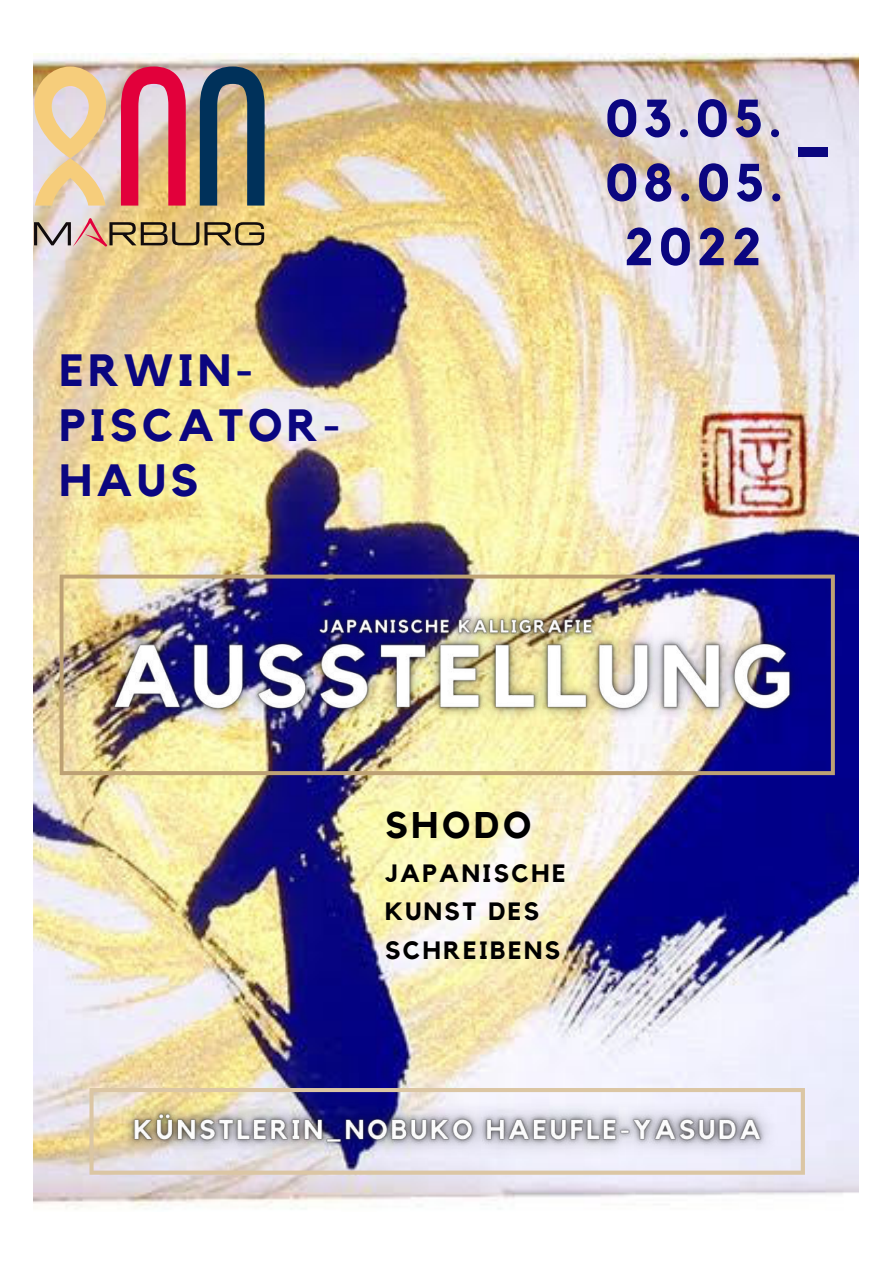
<style>
.page{position:relative;width:894px;height:1264px;background:#fff}
.page>*{position:absolute;margin:0;border:0;box-sizing:border-box;transform-origin:0 0}
.t1{font:700 99.9px "Kollektif";color:#0b0680}
.t2{font:700 52.5px/64.2px "Kollektif";letter-spacing:.1em;color:#0b0680;text-align:center}
.t3{font:700 45px/55.2px "Kollektif";letter-spacing:.1em;color:#0b0680}
.t4{font:700 37.05px "Kollektif";letter-spacing:.1em;color:#000}
.t5{font:700 24.9px/38.2px "Kollektif";letter-spacing:.1em;color:#000}
</style>
<div class="page">
<img style="left:34px;top:53px;width:824px;height:1156px">
<img style="left:60px;top:574px;width:774px;height:201px">
<svg style="left:34px;top:218px;width:230px;height:29px;background:#b69d75"></svg>
<svg style="left:34px;top:66px;width:72px;height:139px;background:#e9cfa8"></svg>
<svg style="left:121px;top:66px;width:65px;height:139px;background:#e05a6e"></svg>
<svg style="left:200px;top:66px;width:64px;height:139px;background:#626f6a"></svg>
<img style="left:87px;top:594px;width:738px;height:154px">
<img style="left:96px;top:1077px;width:704px;height:103px">
<h3 class="t3" style="left:60px;top:342px;width:282px">ERWIN-<br>PISCATOR-<br>HAUS</h3>
<h2 class="t2" style="left:605px;top:86px;width:179px">03.05.<br>08.05.<br>2022</h2>
<h1 class="t1" style="left:793px;top:86px;width:40px">-</h1>
<h3 class="t4" style="left:385px;top:803px;width:148px">SHODO</h3>
<p class="t5" style="left:385px;top:854px;width:182px">JAPANISCHE<br>KUNST DES<br>SCHREIBENS</p>
</div>
